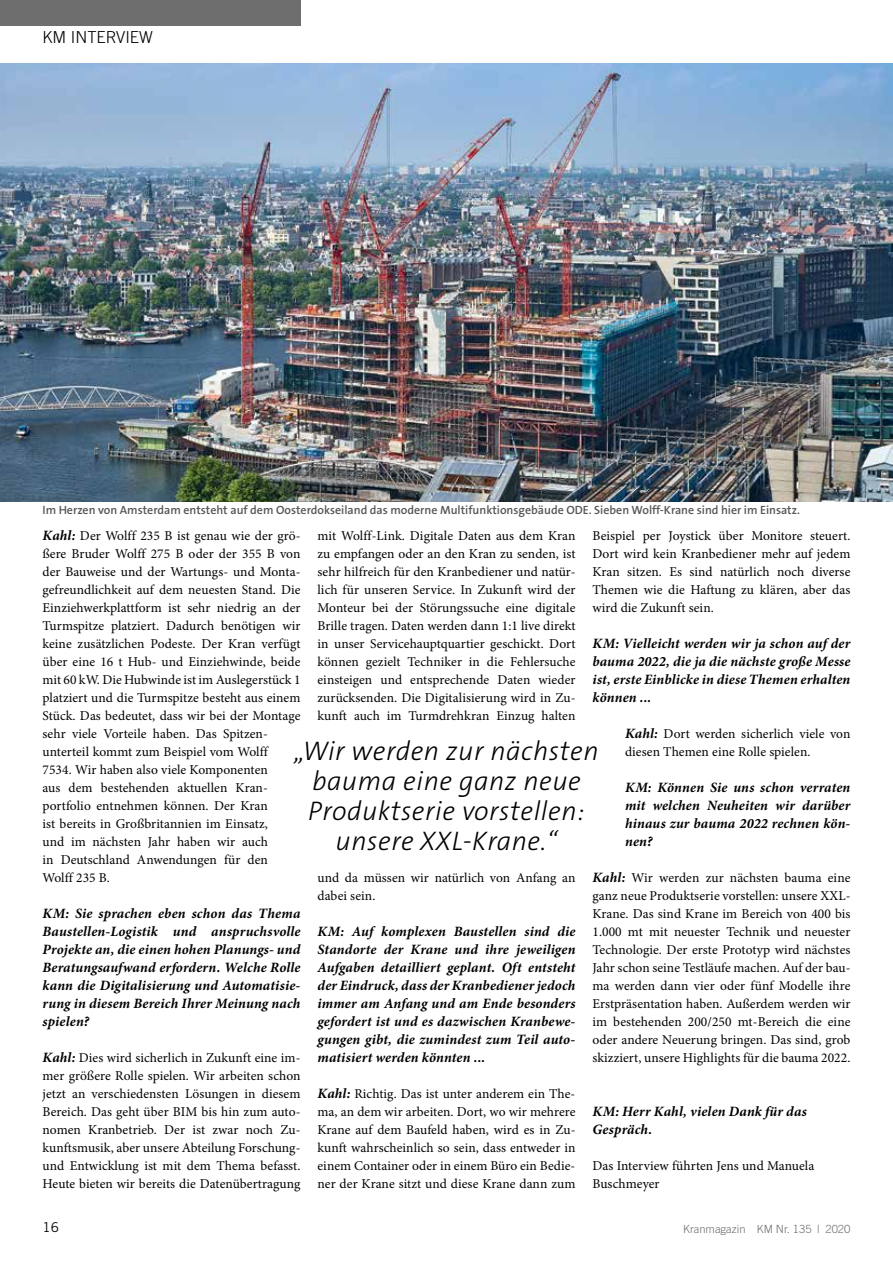
<style>
.page{position:relative;width:893px;height:1263px;background:#fff}
.page>*{position:absolute;margin:0;border:0;box-sizing:border-box;transform-origin:0 0}
.t1{font:italic 300 27px/30px "The Sans B3";letter-spacing:.02em;color:#000;text-align:center}
.t2{font:300 16.5px "Trade Gothic";color:#000}
.t3{font:italic 700 14.25px/18px "Minion Pro";letter-spacing:.01em;color:#000;text-align:justify}
.t4{font:13.5px/18px "Minion Pro";letter-spacing:.005em;color:#000;text-align:justify}
.t5{font:13.5px "Trade Gothic";color:#000}
.t6{font:600 12px "The Sans B6";color:#565655}
.t7{font:300 11.25px "Trade Gothic";color:#6e6e6e}
.s1{font-weight:700;font-style:italic;font-size:14.25px}
</style>
<div class="page">
<div style="left:0;top:0;width:300px;height:26px;background:#6e6e6e"></div>
<img style="left:0;top:64px;width:893px;height:438px">
<p class="t2" style="left:43px;top:27px;width:112px">KM INTERVIEW</p>
<p class="t6" style="left:43px;top:504px;width:759px">Im Herzen von Amsterdam entsteht auf dem Oosterdokseiland das moderne Multifunktionsgebäude ODE. Sieben Wolff-Krane sind hier im Einsatz.</p>
<p class="t4" style="left:43px;top:527px;width:259px;text-align:left"><span class="s1">Kahl:</span> Der Wolff 235 B ist genau wie der grö&shy;ßere Bruder Wolff 275 B oder der 355 B von der Bauweise und der Wartungs- und Monta&shy;gefreundlichkeit auf dem neuesten Stand. Die Einziehwerkplattform ist sehr niedrig an der Turmspitze platziert. Dadurch benötigen wir keine zusätzlichen Podeste. Der Kran verfügt über eine 16 t Hub- und Einziehwinde, beide mit 60 kW. Die Hubwinde ist im Auslegerstück 1 platziert und die Turmspitze besteht aus einem Stück. Das bedeutet, dass wir bei der Montage sehr viele Vorteile haben. Das Spitzen&shy;unterteil kommt zum Beispiel vom Wolff<br>7534. Wir haben also viele Komponenten<br>aus dem bestehenden aktuellen Kran&shy;portfolio entnehmen können. Der Kran<br>ist bereits in Großbritannien im Einsatz,<br>und im nächsten Jahr haben wir auch<br>in Deutschland Anwendungen für den Wolff 235 B.</p>
<p class="t3" style="left:43px;top:905px;width:259px">KM: Sie sprachen eben schon das Thema Baustellen-Logistik und anspruchsvolle Projekte an, die einen hohen Planungs- und Beratungsaufwand erfordern. Welche Rolle kann die Digitalisierung und Automatisie&shy;rung in diesem Bereich Ihrer Meinung nach spielen?</p>
<p class="t4" style="left:43px;top:1049px;width:259px"><span class="s1">Kahl:</span> Dies wird sicherlich in Zukunft eine im&shy;mer größere Rolle spielen. Wir arbeiten schon jetzt an verschiedensten Lösungen in diesem Bereich. Das geht über BIM bis hin zum auto&shy;nomen Kranbetrieb. Der ist zwar noch Zu&shy;kunftsmusik, aber unsere Abteilung Forschung&shy;und Entwicklung ist mit dem Thema befasst.<br>Heute bieten wir bereits die Datenübertragung</p>
<p class="t4" style="left:317px;top:527px;width:259px">mit Wolff-Link. Digitale Daten aus dem Kran zu empfangen oder an den Kran zu senden, ist sehr hilfreich für den Kranbediener und natür&shy;lich für unseren Service. In Zukunft wird der Monteur bei der Störungssuche eine digitale Brille tragen. Daten werden dann 1:1 live direkt in unser Servicehauptquartier geschickt. Dort können gezielt Techniker in die Fehlersuche einsteigen und entsprechende Daten wieder zurücksenden. Die Digitalisierung wird in Zu&shy;kunft auch im Turmdrehkran Einzug halten</p>
<p class="t4" style="left:592px;top:527px;width:259px">Beispiel per Joystick über Monitore steuert.<br>Dort wird kein Kranbediener mehr auf jedem Kran sitzen. Es sind natürlich noch diverse Themen wie die Haftung zu klären, aber das wird die Zukunft sein.</p>
<p class="t3" style="left:592px;top:635px;width:259px">KM: Vielleicht werden wir ja schon auf der bauma 2022, die ja die nächste große Messe ist, erste Einblicke in diese Themen erhalten können ...</p>
<p class="t4" style="left:625px;top:725px;width:227px"><span class="s1">Kahl:</span> Dort werden sicherlich viele von diesen Themen eine Rolle spielen.</p>
<p class="t3" style="left:625px;top:779px;width:227px">KM: Können Sie uns schon verraten mit welchen Neuheiten wir darüber hinaus zur bauma 2022 rechnen kön&shy;nen?</p>
<p class="t4" style="left:592px;top:869px;width:259px"><span class="s1">Kahl:</span> Wir werden zur nächsten bauma eine ganz neue Produktserie vorstellen: unsere XXL-Krane. Das sind Krane im Bereich von 400 bis 1.000 mt mit neuester Technik und neuester Technologie. Der erste Prototyp wird nächstes Jahr schon seine Testläufe machen. Auf der bau&shy;ma werden dann vier oder fünf Modelle ihre Erstpräsentation haben. Außerdem werden wir im bestehenden 200/250 mt-Bereich die eine oder andere Neuerung bringen. Das sind, grob skizziert, unsere Highlights für die bauma 2022.</p>
<h1 class="t1" style="left:294px;top:737px;width:306px">„Wir werden zur nächsten bauma eine ganz neue<br>Produktserie vorstellen: unsere XXL-Krane.“</h1>
<p class="t4" style="left:317px;top:869px;width:259px">und da müssen wir natürlich von Anfang an dabei sein.</p>
<p class="t3" style="left:317px;top:923px;width:259px">KM: Auf komplexen Baustellen sind die Standorte der Krane und ihre jeweiligen Aufgaben detailliert geplant. Oft entsteht der Eindruck, dass der Kranbediener jedoch immer am Anfang und am Ende besonders gefordert ist und es dazwischen Kranbewe&shy;gungen gibt, die zumindest zum Teil auto&shy;matisiert werden könnten ...</p>
<p class="t4" style="left:317px;top:1085px;width:259px"><span class="s1">Kahl:</span> Richtig. Das ist unter anderem ein The&shy;ma, an dem wir arbeiten. Dort, wo wir mehrere Krane auf dem Baufeld haben, wird es in Zu&shy;kunft wahrscheinlich so sein, dass entweder in einem Container oder in einem Büro ein Bedie&shy;ner der Krane sitzt und diese Krane dann zum</p>
<p class="t3" style="left:592px;top:1103px;width:216px">KM: Herr Kahl, vielen Dank für das<br>Gespräch.</p>
<p class="t4" style="left:592px;top:1157px;width:223px">Das Interview führten Jens und Manuela<br>Buschmeyer</p>
<p class="t5" style="left:43px;top:1219px;width:18px">16</p>
<p class="t7" style="left:683px;top:1222px;width:169px">Kranmagazin KM Nr. 135 | 2020</p>
</div>
